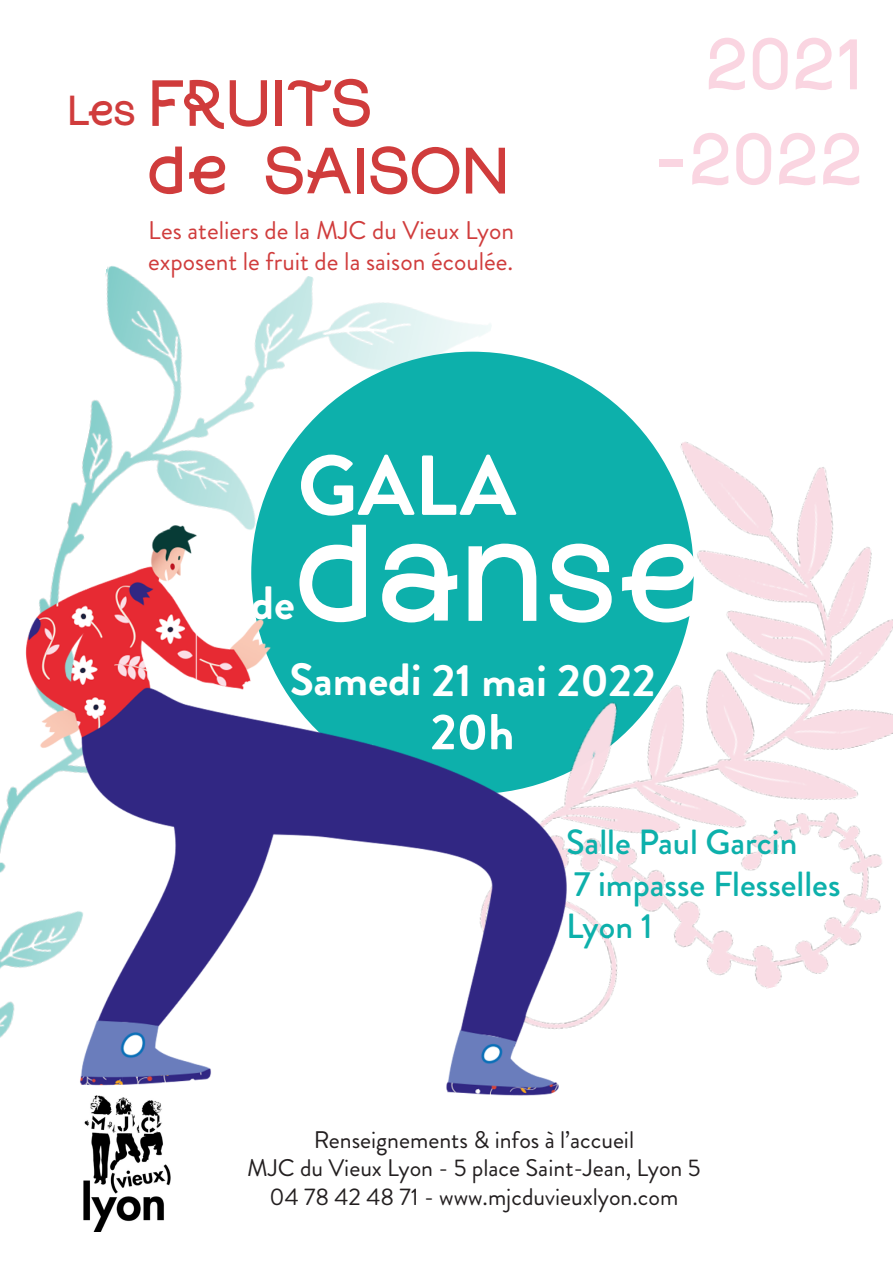
<style>
.page{position:relative;width:893px;height:1263px;background:#fff}
.page>*{position:absolute;margin:0;border:0;box-sizing:border-box;transform-origin:0 0}
.t1{font:148.8px "Lena";color:#fff}
.t2{font:700 84.9px "Brandon Grotesque";color:#fff}
.t3{font:79.2px "Lena";color:#fad5e1}
.t4{font:72.6px "Lena";color:#d03c3c}
.t5{font:700 50.4px "Brandon Grotesque";color:#fff}
.t6{font:46.65px "Lena";color:#d03c3c}
.t7{font:700 46.65px "Brandon Grotesque";color:#fff}
.t8{font:700 45.3px "Brandon Grotesque";letter-spacing:-.005em;color:#fff}
.t9{font:500 34.95px "Brandon Grotesque";color:#0db0ab}
.t10{font:25.5px "Brandon Grotesque";color:#d03c3c}
.t11{font:24px "Brandon Grotesque";color:#231f20}
</style>
<div class="page">
<img style="left:68px;top:266px;width:426px;height:254px">
<div style="left:251px;top:352px;width:443px;height:442px;background:#0db0ab;border-radius:50%"></div>
<img style="left:609px;top:403px;width:284px;height:597px">
<img style="left:83px;top:1100px;width:88px;height:132px">
<img style="left:0;top:520px;width:609px;height:580px">
<p class="t6" style="left:67px;top:85px;width:70px">Les</p>
<p class="t4" style="left:148px;top:65px;width:225px">FRUITS</p>
<p class="t4" style="left:148px;top:132px;width:363px">de SAISON</p>
<p class="t10" style="left:148px;top:212px;width:367px">Les ateliers de la MJC du Vieux Lyon</p>
<p class="t10" style="left:148px;top:243px;width:367px">exposent le fruit de la saison écoulée.</p>
<p class="t3" style="left:705px;top:22px;width:160px">2021</p>
<p class="t3" style="left:653px;top:118px;width:211px">-2022</p>
<p class="t2" style="left:297px;top:426px;width:220px">GALA</p>
<p class="t1" style="left:296px;top:495px;width:405px">danse</p>
<p class="t7" style="left:251px;top:570px;width:46px">de</p>
<p class="t8" style="left:289px;top:648px;width:368px">Samedi 21 mai 2022</p>
<p class="t5" style="left:430px;top:697px;width:85px">20h</p>
<p class="t9" style="left:566px;top:818px;width:233px">Salle Paul Garcin</p>
<p class="t9" style="left:574px;top:860px;width:268px">7 impasse Flesselles</p>
<p class="t9" style="left:566px;top:902px;width:88px">Lyon 1</p>
<p class="t11" style="left:314px;top:1123px;width:322px">Renseignements &amp; infos à l’accueil</p>
<p class="t11" style="left:247px;top:1151px;width:455px">MJC du Vieux Lyon - 5 place Saint-Jean, Lyon 5</p>
<p class="t11" style="left:269px;top:1180px;width:410px">04 78 42 48 71 - www.mjcduvieuxlyon.com</p>
</div>
